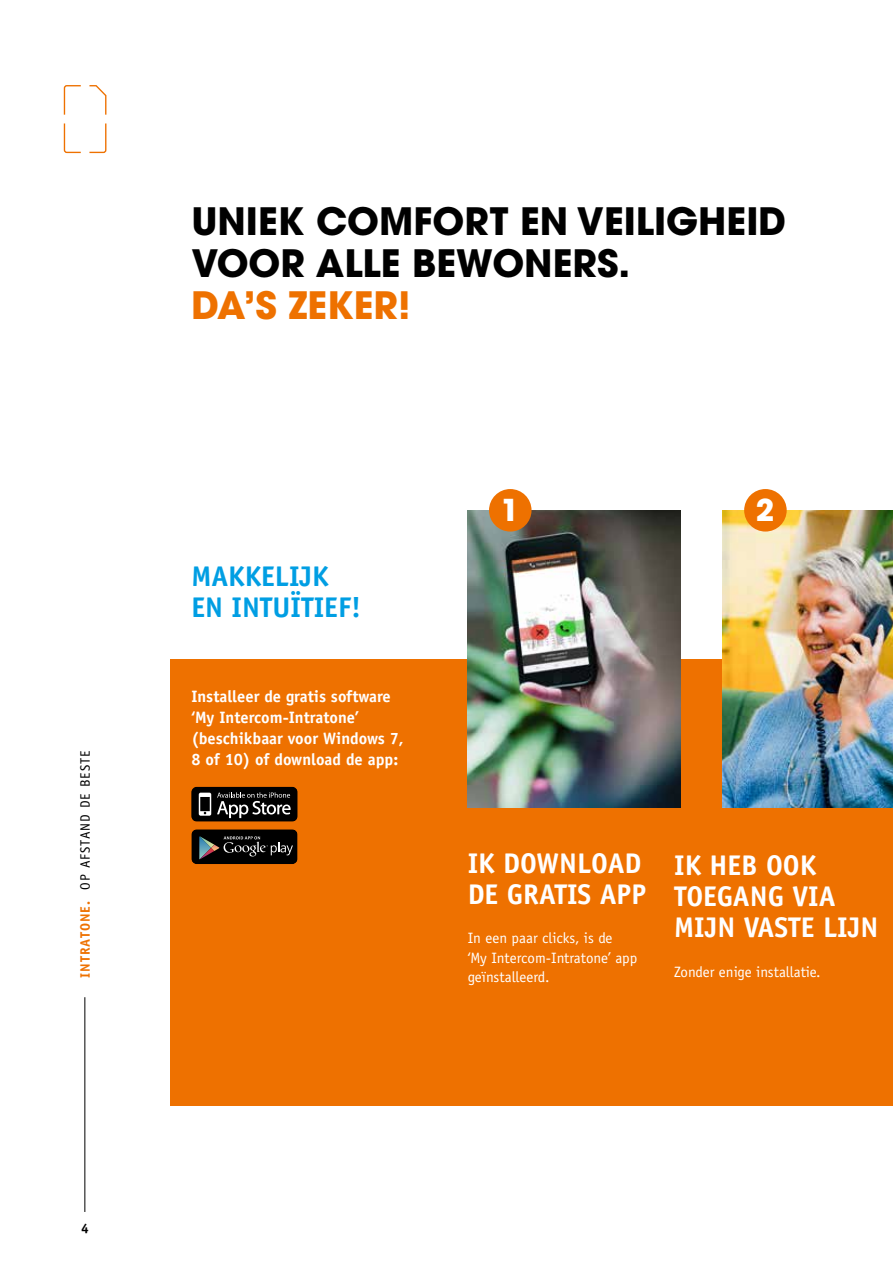
<style>
.page{position:relative;width:893px;height:1263px;background:#fff}
.page>*{position:absolute;margin:0;border:0;box-sizing:border-box;transform-origin:0 0}
.t1{font:700 37.5px/42px "Avant Garde";color:#000}
.t2{font:700 37.5px "Avant Garde";color:#ee7100}
.t3{font:700 30px "Avant Garde";color:#fff}
.t4{font:700 28.5px/31.5px "Officina Sans";color:#fff}
.t5{font:700 28.5px/31.5px "Officina Sans";color:#009ee3}
.t6{font:700 16.5px/21.3px "Officina Sans";color:#fff}
.t7{font:15px/19.5px "Officina Sans";color:#fff}
.t8{font:13.65px "Officina Sans";letter-spacing:.075em;color:#000}
.t9{font:700 13.65px "Officina Sans";color:#000}
.s1{font-weight:700;color:#ee7100}
</style>
<div class="page">
<svg style="left:63px;top:123px;width:18px;height:31px"></svg>
<svg style="left:63px;top:85px;width:18px;height:30px"></svg>
<svg style="left:89px;top:85px;width:18px;height:30px"></svg>
<svg style="left:89px;top:123px;width:18px;height:31px"></svg>
<hr style="left:85px;top:997px;width:1px;height:215px;background:#000">
<div style="left:170px;top:659px;width:723px;height:447px;background:#ee7100"></div>
<img style="left:468px;top:510px;width:212px;height:298px">
<img style="left:723px;top:510px;width:170px;height:298px">
<div style="left:489px;top:489px;width:42px;height:42px;background:#ee7100;border-radius:50%"></div>
<div style="left:744px;top:489px;width:43px;height:42px;background:#ee7100;border-radius:50%"></div>
<svg style="left:191px;top:829px;width:106px;height:35px;background:#1f1d1a"></svg>
<svg style="left:191px;top:787px;width:107px;height:35px;background:#312e2a"></svg>
<p class="t8" style="left:77px;top:978px;width:229px;rotate:-90deg"><span class="s1">INTRATONE.</span> OP AFSTAND DE BESTE</p>
<p class="t9" style="left:81px;top:1220px;width:9px">4</p>
<h1 class="t1" style="left:191px;top:200px;width:596px">UNIEK COMFORT EN VEILIGHEID<br>VOOR ALLE BEWONERS.</h1>
<h1 class="t2" style="left:191px;top:281px;width:221px">DA’S ZEKER!</h1>
<h3 class="t5" style="left:191px;top:560px;width:171px">MAKKELIJK<br>EN INTUÏTIEF!</h3>
<p class="t6" style="left:191px;top:685px;width:214px">Installeer de gratis software ‘My Intercom-Intratone’ (beschikbaar voor Windows 7,<br>8 of 10) of download de app:</p>
<h2 class="t3" style="left:501px;top:491px;width:20px">1</h2>
<h2 class="t3" style="left:756px;top:491px;width:20px">2</h2>
<h3 class="t4" style="left:468px;top:847px;width:180px">IK DOWNLOAD<br>DE GRATIS APP</h3>
<p class="t7" style="left:468px;top:929px;width:171px">In een paar clicks, is de<br>‘My Intercom-Intratone’ app geïnstalleerd.</p>
<h3 class="t4" style="left:674px;top:849px;width:206px">IK HEB OOK<br>TOEGANG VIA<br>MIJN VASTE LIJN</h3>
<p class="t7" style="left:674px;top:962px;width:148px">Zonder enige installatie.</p>
</div>
